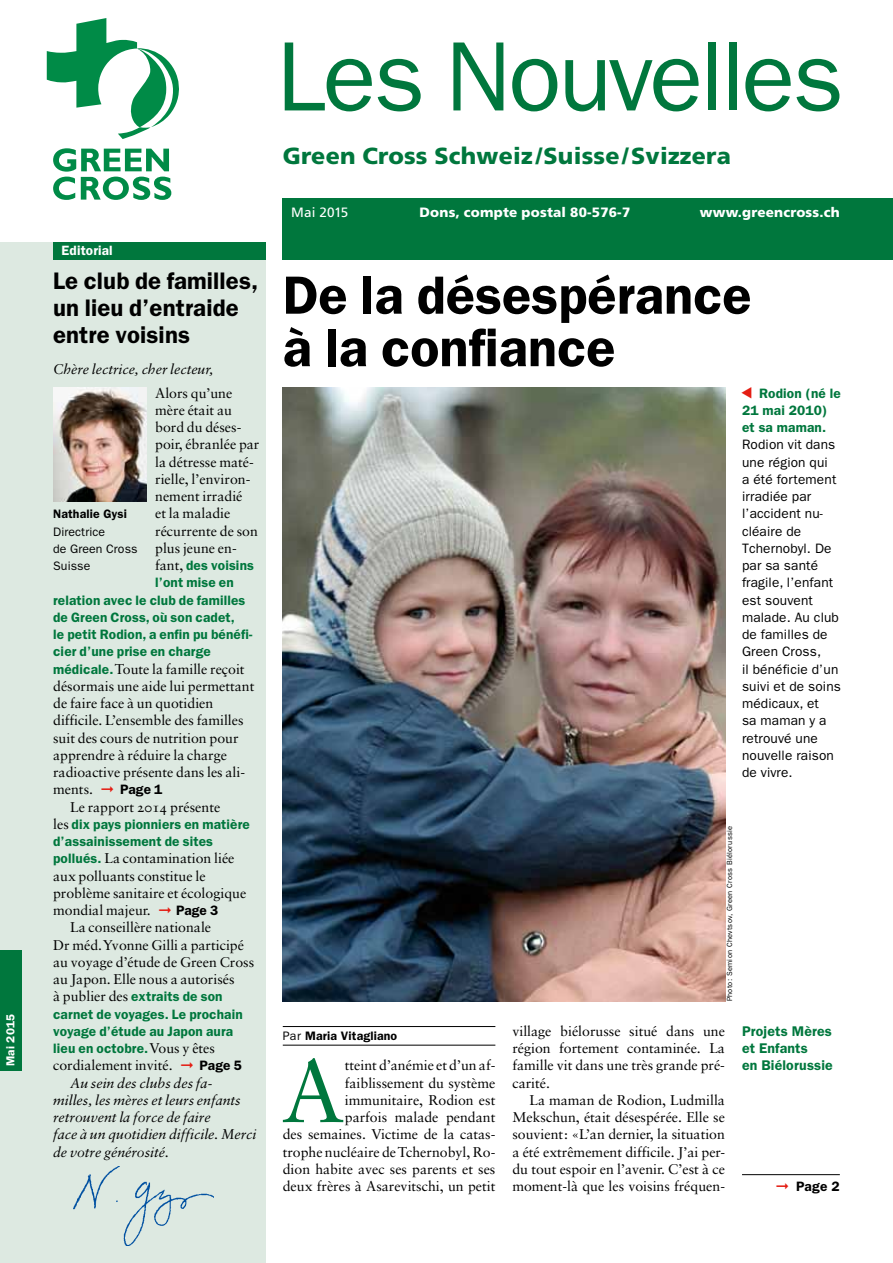
<style>
.page{position:relative;width:893px;height:1263px;background:#fff}
.page>*{position:absolute;margin:0;border:0;box-sizing:border-box;transform-origin:0 0}
.t1{font:99px "ITC Franklin Gothic Std";letter-spacing:-.03em;color:#00773d}
.t2{font:88.2px "Sabon";color:#00773d}
.t3{font:600 54px/52.5px "ITC Franklin Gothic Std";color:#000}
.t4{font:600 24px/27px "ITC Franklin Gothic Std";letter-spacing:.005em;color:#000}
.t5{font:900 23.25px "Frutiger";letter-spacing:.01em;color:#00773d}
.t6{font:14.1px/17.2px "Sabon";color:#000;text-align:justify}
.t7{font:italic 14.1px "Sabon";color:#000}
.t8{font:600 14.1px/17.2px "ITC Franklin Gothic Std";letter-spacing:.01em;color:#00773d}
.t9{font:600 13.65px/17.2px "ITC Franklin Gothic Std";letter-spacing:.01em;color:#00773d}
.t10{font:13.65px/17.2px "ITC Franklin Gothic Std";letter-spacing:.01em;color:#000}
.t11{font:600 13.65px "ITC Franklin Gothic Std";color:#000}
.t12{font:900 13.5px "Frutiger";letter-spacing:.015em;color:#fff}
.t13{font:600 13.5px "ITC Franklin Gothic Std";letter-spacing:.01em;color:#fff}
.t14{font:13.5px "Frutiger";letter-spacing:.015em;color:#fff}
.t15{font:600 12.3px "ITC Franklin Gothic Std";letter-spacing:.01em;color:#000}
.t16{font:12.3px/17.2px "ITC Franklin Gothic Std";letter-spacing:.01em;color:#000}
.t17{font:600 11.7px "ITC Franklin Gothic Std";letter-spacing:.015em;color:#fff}
.t18{font:7.5px "ITC Franklin Gothic Std";letter-spacing:.04em;color:#000}
.s1{font-family:"Sabon";font-weight:400;font-size:14.1px;color:#000}
.s2{font-family:"ITC Franklin Gothic Std";font-weight:600;font-size:13.65px;color:#00773d}
.s3{color:#e41d13}
.s4{font-family:"ITC Franklin Gothic Std";font-weight:600;font-size:13.65px}
.s5{font-family:"Sabon Roman SC"}
.s6{font-weight:400}
</style>
<div class="page">
<div style="left:0;top:242px;width:266px;height:1021px;background:#dde9e1"></div>
<div style="left:283px;top:198px;width:610px;height:62px;background:#00773d"></div>
<hr style="left:742px;top:1174px;width:98px;height:1px;background:#000">
<svg style="left:47px;top:18px;width:132px;height:121px"></svg>
<svg style="left:53px;top:148px;width:118px;height:52px"></svg>
<div style="left:53px;top:242px;width:213px;height:18px;background:#00773d"></div>
<div style="left:0;top:950px;width:21px;height:120px;background:#00773d"></div>
<hr style="left:283px;top:1026px;width:212px;height:1px;background:#000">
<hr style="left:283px;top:1045px;width:212px;height:1px;background:#000">
<img style="left:53px;top:387px;width:94px;height:114px">
<img style="left:74px;top:1166px;width:139px;height:80px">
<img style="left:283px;top:387px;width:442px;height:614px">
<p class="t17" style="left:3px;top:1066px;width:54px;rotate:-90deg">Mai 2015</p>
<p class="t13" style="left:62px;top:242px;width:9px">É</p>
<p class="t13" style="left:62px;top:242px;width:53px">Editorial</p>
<h3 class="t4" style="left:53px;top:267px;width:207px">Le club de familles, un lieu d’entraide entre voisins</h3>
<p class="t7" style="left:53px;top:361px;width:162px">Chère lectrice, cher lecteur,</p>
<p class="t6" style="left:155px;top:384px;width:106px;text-align:left">Alors qu’une mère était au bord du déses&shy;poir, ébranlée par la détresse maté&shy;rielle, l’environ&shy;nement irradié<br>et la maladie récurrente de son plus jeune en-</p>
<p class="t9" style="left:155px;top:557px;width:100px"><span class="s1">fant,</span> des voisins l’ont mise en</p>
<p class="t15" style="left:53px;top:507px;width:75px">Nathalie Gysi</p>
<p class="t16" style="left:53px;top:523px;width:86px">Directrice<br>de Green Cross<br>Suisse</p>
<p class="t9" style="left:53px;top:591px;width:201px">relation avec le club de familles de Green Cross, où son cadet,<br>le petit Rodion, a enfin pu bénéfi&shy;cier d’une prise en charge</p>
<p class="t6" style="left:53px;top:660px;width:193px"><span class="s2">médicale.</span> Toute la famille reçoit</p>
<p class="t6" style="left:53px;top:677px;width:203px">désormais une aide lui permettant</p>
<p class="t6" style="left:53px;top:694px;width:162px">de faire face à un quotidien</p>
<p class="t6" style="left:53px;top:712px;width:192px">difficile. L’ensemble des familles</p>
<p class="t6" style="left:53px;top:729px;width:187px">suit des cours de nutrition pour</p>
<p class="t6" style="left:53px;top:746px;width:175px">apprendre à réduire la charge</p>
<p class="t6" style="left:53px;top:763px;width:193px">radioactive présente dans les ali-</p>
<p class="t6" style="left:53px;top:781px;width:111px">ments. <span class="s3">➞</span> <span class="s4">Page 1</span></p>
<p class="t6" style="left:70px;top:798px;width:152px">Le rapport <span class="s5">2014</span> présente</p>
<p class="t9" style="left:53px;top:815px;width:198px"><span class="s1">les</span> dix pays pionniers en matière d’assainissement de sites</p>
<p class="t6" style="left:53px;top:850px;width:183px"><span class="s2">pollués.</span> La contamination liée</p>
<p class="t6" style="left:53px;top:867px;width:154px">aux polluants constitue le</p>
<p class="t6" style="left:53px;top:884px;width:195px">problème sanitaire et écologique</p>
<p class="t6" style="left:53px;top:901px;width:167px">mondial majeur. <span class="s3">➞</span> <span class="s4">Page 3</span></p>
<p class="t6" style="left:70px;top:919px;width:143px">La conseillère nationale</p>
<p class="t6" style="left:53px;top:936px;width:192px">Dr méd. Yvonne Gilli a participé</p>
<p class="t6" style="left:53px;top:953px;width:202px">au voyage d’étude de Green Cross</p>
<p class="t6" style="left:53px;top:970px;width:183px">au Japon. Elle nous a autorisés</p>
<p class="t9" style="left:53px;top:988px;width:191px"><span class="s1">à publier des</span> extraits de son carnet de voyages. Le prochain voyage d’étude au Japon aura lieu en octobre. <span class="s1">Vous y êtes</span></p>
<p class="t6" style="left:53px;top:1057px;width:190px">cordialement invité. <span class="s3">➞</span> <span class="s4">Page 5</span></p>
<p class="t7" style="left:70px;top:1074px;width:144px">Au sein des clubs des fa-</p>
<p class="t7" style="left:53px;top:1092px;width:189px">milles, les mères et leurs enfants</p>
<p class="t7" style="left:53px;top:1109px;width:159px">retrouvent la force de faire</p>
<p class="t7" style="left:53px;top:1126px;width:205px">face à un quotidien difficile. Merci</p>
<p class="t7" style="left:53px;top:1143px;width:117px">de votre générosité.</p>
<h1 class="t1" style="left:276px;top:20px;width:569px">Les Nouvelles</h1>
<h3 class="t5" style="left:283px;top:142px;width:450px">Green Cross Schweiz/Suisse/Svizzera</h3>
<p class="t14" style="left:291px;top:204px;width:59px">Mai 2015</p>
<p class="t12" style="left:420px;top:204px;width:212px">Dons, compte postal 80-576-7</p>
<p class="t12" style="left:700px;top:204px;width:142px">www.greencross.ch</p>
<h3 class="t3" style="left:283px;top:269px;width:470px">De la désespérance à la confiance</h3>
<p class="t9" style="left:742px;top:384px;width:100px;text-indent:17px">Rodion (né le<br>21 mai 2010) et sa maman.</p>
<p class="t10" style="left:742px;top:436px;width:100px">Rodion vit dans une région qui<br>a été fortement irradiée par l’accident nu&shy;cléaire de<br>Tchernobyl. De par sa santé fragile, l’enfant est souvent malade. Au club de familles de<br>Green Cross,<br>il bénéficie d’un suivi et de soins médicaux, et<br>sa maman y a retrouvé une nouvelle raison de vivre.</p>
<p class="t15" style="left:283px;top:1028px;width:116px"><span class="s6">Par</span> Maria Vitagliano</p>
<h2 class="t2" style="left:281px;top:1039px;width:65px">A</h2>
<p class="t6" style="left:283px;top:1057px;width:214px;text-align:right">tteint d’anémie et d’un af&shy;faiblissement du système immunitaire, Rodion est<br>parfois malade pendant<br>des semaines. Victime de la catas&shy;trophe nucléaire de Tchernobyl, Ro&shy;dion habite avec ses parents et ses deux frères à Asarevitschi, un petit</p>
<p class="t18" style="left:725px;top:1001px;width:177px;rotate:-90deg">Photo: Semion Chevtsov, Green Cross Biélorussie</p>
<p class="t6" style="left:512px;top:1022px;width:214px">village biélorusse situé dans une région fortement contaminée. La famille vit dans une très grande pré&shy;carité.</p>
<p class="t6" style="left:512px;top:1091px;width:214px;text-indent:17px">La maman de Rodion, Ludmilla Mekschun, était désespérée. Elle se souvient: «L’an dernier, la situation a été extrêmement difficile. J’ai per&shy;du tout espoir en l’avenir. C’est à ce moment-là que les voisins fréquen-</p>
<p class="t8" style="left:742px;top:1022px;width:92px">Projets Mères et Enfants<br>en Biélorussie</p>
<p class="t11" style="left:776px;top:1178px;width:65px"><span class="s3">➞</span> Page 2</p>
</div>
